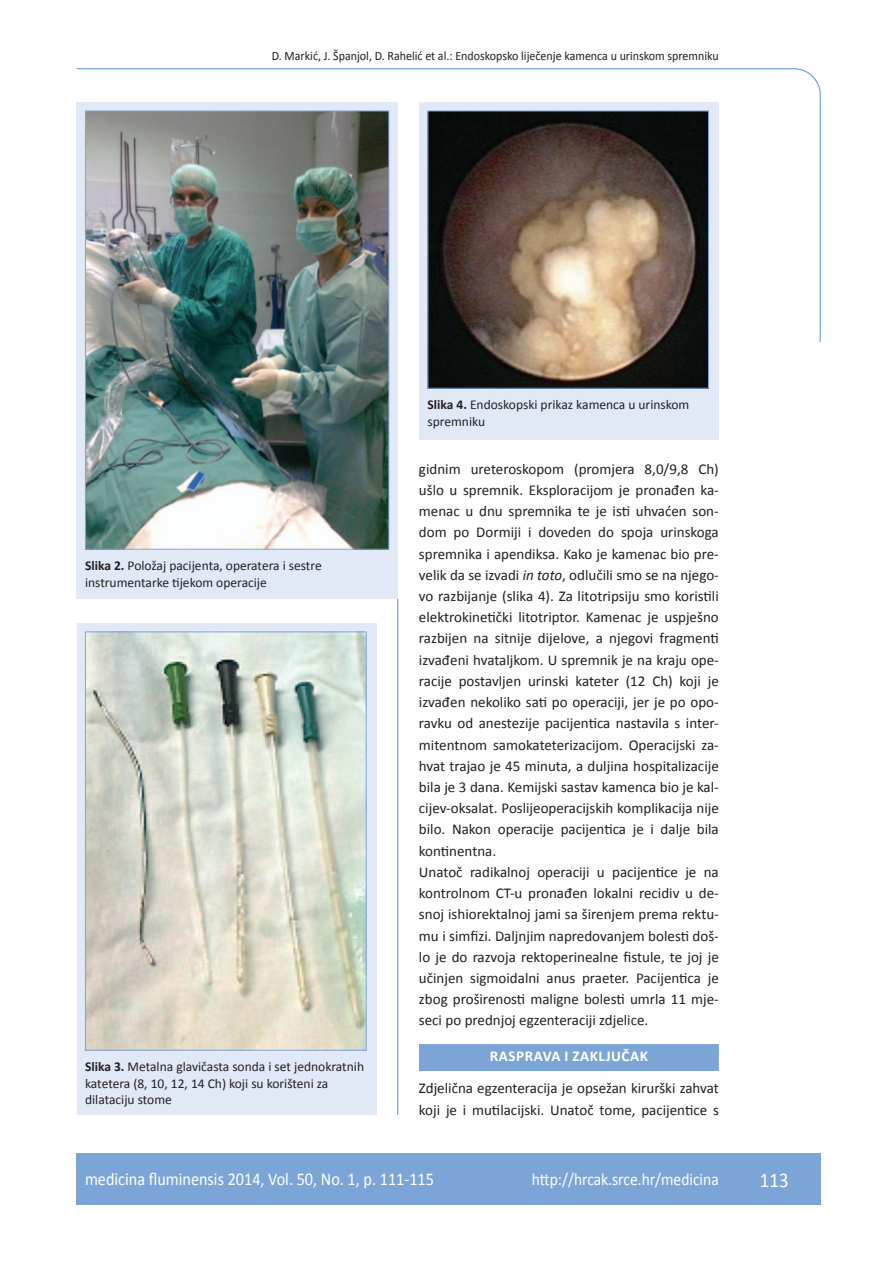
<style>
.page{position:relative;width:889px;height:1268px;background:#fff}
.page>*{position:absolute;margin:0;border:0;box-sizing:border-box;transform-origin:0 0}
.t1{font:21px "Calibri";color:#fff;scale:.9 1}
.t2{font:18px "Calibri";color:#fff;scale:.9 1}
.t3{font:17.25px "Calibri";color:#fff;scale:.9 1}
.t4{font:15px/21.1px "Calibri";color:#231f20}
.t5{font:700 15px "Calibri";letter-spacing:.04em;color:#fff}
.t6{font:13.5px/16.5px "Calibri";color:#231f20}
.t7{font:12.75px "Calibri";color:#231f20;scale:.94 1}
.s1{font-weight:700}
.s2{font-style:italic}
</style>
<div class="page">
<svg style="left:76px;top:68px;width:745px;height:275px"></svg>
<hr style="left:397px;top:598px;width:1px;height:516px;background:#7ca5d7">
<div style="left:77px;top:1152px;width:744px;height:51px;background:#7ca5d7"></div>
<div style="left:419px;top:1043px;width:300px;height:27px;background:#7ca5d7"></div>
<div style="left:77px;top:102px;width:321px;height:496px;background:#e1e9f6"></div>
<img style="left:87px;top:113px;width:300px;height:434px">
<div style="left:85px;top:111px;width:304px;height:438px;border:1px solid #7ca5d7"></div>
<div style="left:77px;top:623px;width:299px;height:491px;background:#e1e9f6"></div>
<img style="left:87px;top:633px;width:277px;height:415px">
<div style="left:85px;top:631px;width:281px;height:419px;border:1px solid #7ca5d7"></div>
<div style="left:419px;top:102px;width:300px;height:337px;background:#e1e9f6"></div>
<img style="left:429px;top:113px;width:278px;height:273px">
<div style="left:427px;top:111px;width:282px;height:277px;border:1px solid #7ca5d7"></div>
<p class="t7" style="left:272px;top:47px;width:477px">D. Markić, J. Španjol, D. Rahelić et al.: Endoskopsko liječenje kamenca u urinskom spremniku</p>
<p class="t6" style="left:85px;top:557px;width:238px"><span class="s1">Slika 2.</span> Položaj pacijenta, operatera i sestre instrumentarke tijekom operacije</p>
<p class="t6" style="left:85px;top:1057px;width:280px"><span class="s1">Slika 3.</span> Metalna glavičasta sonda i set jednokratnih katetera (8, 10, 12, 14 Ch) koji su korišteni za dilataciju stome</p>
<p class="t6" style="left:427px;top:396px;width:263px"><span class="s1">Slika 4.</span> Endoskopski prikaz kamenca u urinskom spremniku</p>
<p class="t4" style="left:419px;top:457px;width:301px">gidnim ureteroskopom (promjera 8,0/9,8 Ch) ušlo u spremnik. Eksploracijom je pronađen ka&shy;menac u dnu spremnika te je isti uhvaćen son&shy;dom po Dormiji i doveden do spoja urinskoga spremnika i apendiksa. Kako je kamenac bio pre&shy;velik da se izvadi <span class="s2">in toto</span>, odlučili smo se na njego&shy;vo razbijanje (slika 4). Za litotripsiju smo koristili elektrokinetički litotriptor. Kamenac je uspješno razbijen na sitnije dijelove, a njegovi fragmenti izvađeni hvataljkom. U spremnik je na kraju ope&shy;racije postavljen urinski kateter (12 Ch) koji je izvađen nekoliko sati po operaciji, jer je po opo&shy;ravku od anestezije pacijentica nastavila s inter&shy;mitentnom samokateterizacijom. Operacijski za&shy;hvat trajao je 45 minuta, a duljina hospitalizacije bila je 3 dana. Kemijski sastav kamenca bio je kal&shy;cijev-oksalat. Poslijeoperacijskih komplikacija nije bilo. Nakon operacije pacijentica je i dalje bila kontinentna.<br>Unatoč radikalnoj operaciji u pacijentice je na kontrolnom CT-u pronađen lokalni recidiv u de&shy;snoj ishiorektalnoj jami sa širenjem prema rektu&shy;mu i simfizi. Daljnjim napredovanjem bolesti doš&shy;lo je do razvoja rektoperinealne fistule, te joj je učinjen sigmoidalni anus praeter. Pacijentica je zbog proširenosti maligne bolesti umrla 11 mje&shy;seci po prednjoj egzenteraciji zdjelice.</p>
<p class="t5" style="left:490px;top:1046px;width:160px">RASPRAVA I ZAKLJUČAK</p>
<p class="t4" style="left:419px;top:1076px;width:301px">Zdjelična egzenteracija je opsežan kirurški zahvat koji je i mutilacijski. Unatoč tome, pacijentice s</p>
<p class="t2" style="left:85px;top:1167px;width:389px">medicina fluminensis 2014, Vol. 50, No. 1, p. 111-115</p>
<p class="t3" style="left:532px;top:1168px;width:209px">http://hrcak.srce.hr/medicina</p>
<h1 class="t1" style="left:760px;top:1166px;width:33px">113</h1>
</div>
